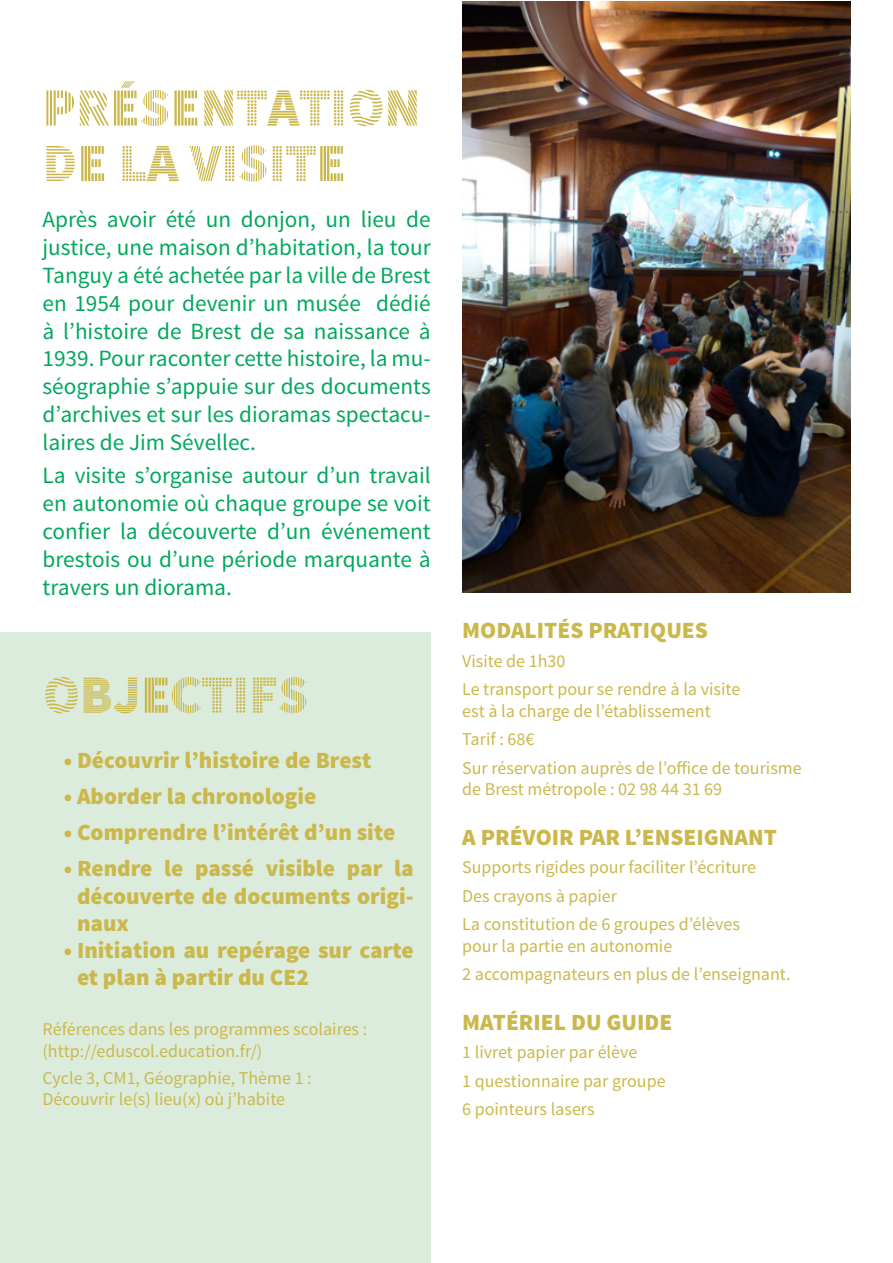
<style>
.page{position:relative;width:893px;height:1263px;background:#fff}
.page>*{position:absolute;margin:0;border:0;box-sizing:border-box;transform-origin:0 0}
.t1{font:54px/55.5px "Source Sans Pro DISPLAY";color:#cbb84c}
.t2{font:23.25px/27.9px "Source Sans Pro";color:#00a85d;text-align:justify}
.t3{font:900 23.25px/27.9px "Source Sans Pro";color:#cbb84c;text-align:justify}
.t4{font:18px/28.5px "Source Sans Pro";color:#cbb84c}
</style>
<div class="page">
<div style="left:0;top:632px;width:431px;height:631px;background:#dcecdc"></div>
<img style="left:462px;top:1px;width:388px;height:591px">
<h1 class="t1" style="left:43px;top:81px;width:380px">PRÉSENTATION<br>DE LA VISITE</h1>
<p class="t2" style="left:43px;top:206px;width:390px">Après avoir été un donjon, un lieu de justice, une maison d’habitation, la tour Tanguy a été achetée par la ville de Brest en 1954 pour devenir un musée dédié à l’histoire de Brest de sa naissance à 1939. Pour raconter cette histoire, la mu&shy;séographie s’appuie sur des documents d’archives et sur les dioramas spectacu&shy;laires de Jim Sévellec.</p>
<p class="t2" style="left:43px;top:462px;width:390px">La visite s’organise autour d’un travail en autonomie où chaque groupe se voit confier la découverte d’un événement brestois ou d’une période marquante à travers un diorama.</p>
<h1 class="t1" style="left:43px;top:669px;width:268px">OBJECTIFS</h1>
<p class="t3" style="left:64px;top:747px;width:309px">• Découvrir l’histoire de Brest</p>
<p class="t3" style="left:64px;top:783px;width:254px">• Aborder la chronologie</p>
<p class="t3" style="left:64px;top:819px;width:333px">• Comprendre l’intérêt d’un site</p>
<p class="t3" style="left:77px;top:855px;width:338px;text-indent:-13px">• Rendre le passé visible par la découverte de documents origi&shy;naux</p>
<p class="t3" style="left:77px;top:938px;width:338px;line-height:27px;text-indent:-13px">• Initiation au repérage sur carte et plan à partir du CE2</p>
<p class="t4" style="left:43px;top:1018px;width:326px;line-height:21.6px">Références dans les programmes scolaires : (http://eduscol.education.fr/)</p>
<p class="t4" style="left:43px;top:1067px;width:271px;line-height:21.6px">Cycle 3, CM1, Géographie, Thème 1 :<br>Découvrir le(s) lieu(x) où j’habite</p>
<p class="t3" style="left:462px;top:617px;width:233px">Modalités pratiques</p>
<p class="t4" style="left:462px;top:647px;width:280px">Visite de 1h30<br>Le transport pour se rendre à la visite</p>
<p class="t4" style="left:462px;top:697px;width:341px">est à la charge de l’établissement<br>Tarif : 68€<br>Sur réservation auprès de l’office de tourisme</p>
<p class="t4" style="left:462px;top:775px;width:261px">de Brest métropole : 02 98 44 31 69</p>
<p class="t3" style="left:462px;top:824px;width:315px">A prévoir par l’enseignant</p>
<p class="t4" style="left:462px;top:853px;width:295px">Supports rigides pour faciliter l’écriture<br>Des crayons à papier<br>La constitution de 6 groupes d’élèves</p>
<p class="t4" style="left:462px;top:932px;width:330px">pour la partie en autonomie<br>2 accompagnateurs en plus de l’enseignant.</p>
<p class="t3" style="left:462px;top:1009px;width:209px">Matériel du guide</p>
<p class="t4" style="left:462px;top:1038px;width:205px">1 livret papier par élève<br>1 questionnaire par groupe<br>6 pointeurs lasers</p>
</div>
